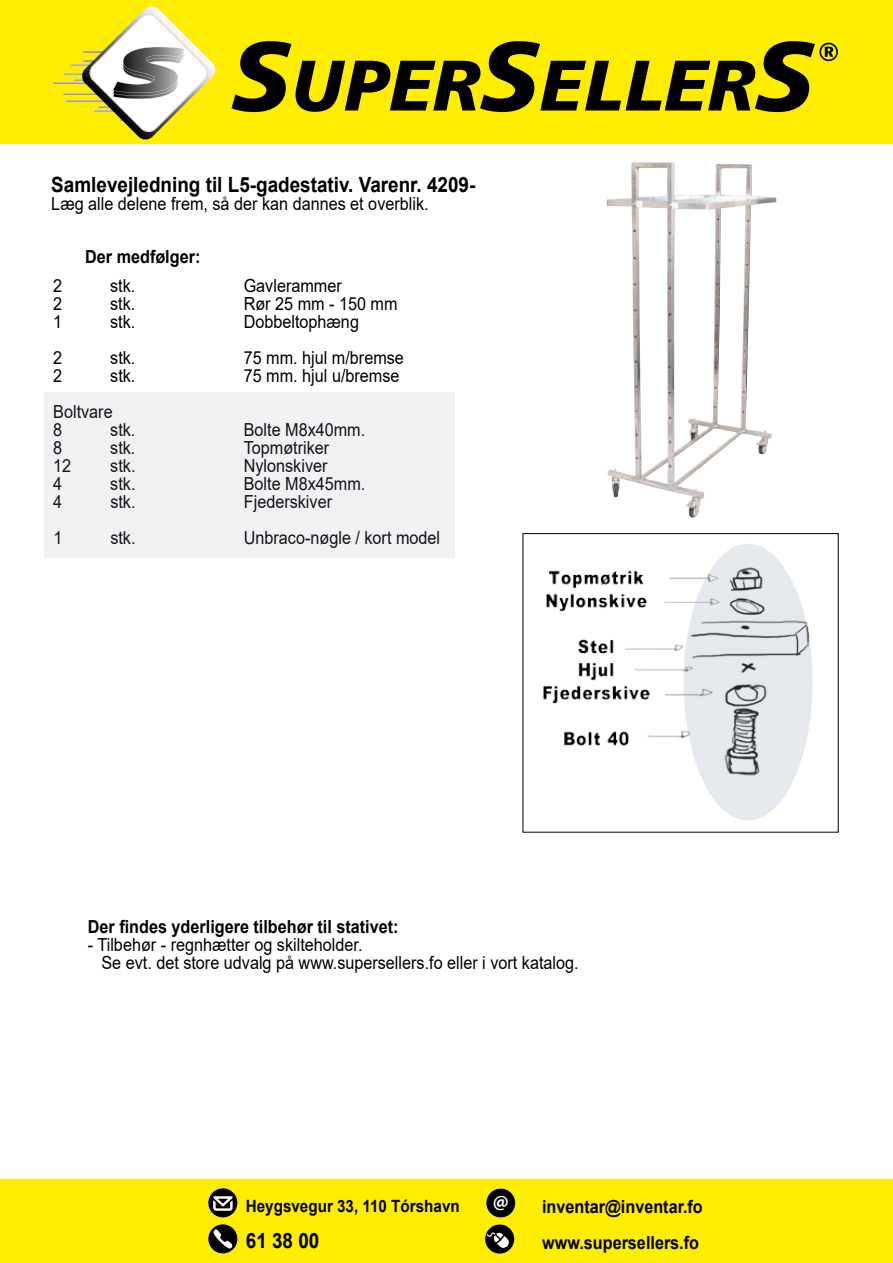
<style>
.page{position:relative;width:893px;height:1263px;background:#fff}
.page>*{position:absolute;margin:0;border:0;box-sizing:border-box;transform-origin:0 0}
.t1{font:700 21px "Arial";color:#000;scale:.9 1}
.t2{font:700 20.7px "Myriad";color:#fff}
.t3{font:18px/18px "Arial";color:#000;scale:.9 1}
.t4{font:700 18px/36px "Arial";color:#000;scale:.9 1}
.t5{font:700 16.95px "Arial";color:#000;scale:.9 1}
</style>
<div class="page">
<div style="left:0;top:0;width:893px;height:144px;background:#ffed00"></div>
<svg style="left:231px;top:41px;width:607px;height:71px"></svg>
<svg style="left:64px;top:6px;width:152px;height:134px"></svg>
<div style="left:0;top:1179px;width:893px;height:84px;background:#ffed00"></div>
<svg style="left:208px;top:1188px;width:29px;height:29px"></svg>
<svg style="left:208px;top:1224px;width:29px;height:29px"></svg>
<div style="left:486px;top:1188px;width:29px;height:29px;background:#000;border-radius:50%"></div>
<svg style="left:485px;top:1224px;width:29px;height:29px"></svg>
<img style="left:607px;top:162px;width:169px;height:356px">
<img style="left:543px;top:544px;width:270px;height:271px">
<div style="left:44px;top:392px;width:411px;height:165px;background:#eff1f3"></div>
<svg style="left:684px;top:544px;width:128px;height:276px;background:#d7dade"></svg>
<p class="t1" style="left:51px;top:170px;width:473px">Samlevejledning til L5-gadestativ. Varenr. 4209-</p>
<p class="t3" style="left:51px;top:195px;width:421px">Læg alle delene frem, så der kan dannes et overblik.</p>
<p class="t4" style="left:85px;top:239px;width:130px">Der medfølger:</p>
<p class="t3" style="left:53px;top:276px;width:12px">2</p>
<p class="t3" style="left:110px;top:276px;width:30px">stk.</p>
<p class="t3" style="left:244px;top:276px;width:111px">Gavlerammer</p>
<p class="t3" style="left:53px;top:294px;width:12px">2</p>
<p class="t3" style="left:110px;top:294px;width:30px">stk.</p>
<p class="t3" style="left:244px;top:294px;width:173px">Rør 25 mm - 150 mm</p>
<p class="t3" style="left:53px;top:312px;width:12px">1</p>
<p class="t3" style="left:110px;top:312px;width:30px">stk.</p>
<p class="t3" style="left:244px;top:312px;width:130px">Dobbeltophæng</p>
<p class="t3" style="left:53px;top:348px;width:12px">2</p>
<p class="t3" style="left:110px;top:348px;width:30px">stk.</p>
<p class="t3" style="left:244px;top:348px;width:180px">75 mm. hjul m/bremse</p>
<p class="t3" style="left:53px;top:366px;width:12px">2</p>
<p class="t3" style="left:110px;top:366px;width:30px">stk.</p>
<p class="t3" style="left:244px;top:366px;width:175px">75 mm. hjul u/bremse</p>
<p class="t3" style="left:53px;top:402px;width:68px">Boltvare<br>8</p>
<p class="t3" style="left:110px;top:420px;width:30px">stk.</p>
<p class="t3" style="left:244px;top:420px;width:137px">Bolte M8x40mm.</p>
<p class="t3" style="left:53px;top:438px;width:12px">8</p>
<p class="t3" style="left:110px;top:438px;width:30px">stk.</p>
<p class="t3" style="left:244px;top:438px;width:97px">Topmøtriker</p>
<p class="t3" style="left:53px;top:456px;width:22px">12</p>
<p class="t3" style="left:110px;top:456px;width:30px">stk.</p>
<p class="t3" style="left:244px;top:456px;width:95px">Nylonskiver</p>
<p class="t3" style="left:53px;top:474px;width:12px">4</p>
<p class="t3" style="left:110px;top:474px;width:30px">stk.</p>
<p class="t3" style="left:244px;top:474px;width:137px">Bolte M8x45mm.</p>
<p class="t3" style="left:53px;top:492px;width:12px">4</p>
<p class="t3" style="left:110px;top:492px;width:30px">stk.</p>
<p class="t3" style="left:244px;top:492px;width:100px">Fjederskiver</p>
<p class="t3" style="left:53px;top:528px;width:12px">1</p>
<p class="t3" style="left:110px;top:528px;width:30px">stk.</p>
<p class="t3" style="left:244px;top:528px;width:220px">Unbraco-nøgle / kort model</p>
<p class="t4" style="left:88px;top:908px;width:347px">Der findes yderligere tilbehør til stativet:</p>
<p class="t3" style="left:101px;top:935px;width:532px;text-indent:-14px">- Tilbehør - regnhætter og skilteholder.<br>Se evt. det store udvalg på www.supersellers.fo eller i vort katalog.</p>
<p class="t5" style="left:246px;top:1194px;width:239px">Heygsvegur 33, 110 Tórshavn</p>
<p class="t1" style="left:246px;top:1226px;width:83px">61 38 00</p>
<p class="t2" style="left:493px;top:1192px;width:17px">@</p>
<p class="t4" style="left:542px;top:1188px;width:180px">inventar@inventar.fo www.supersellers.fo</p>
</div>
